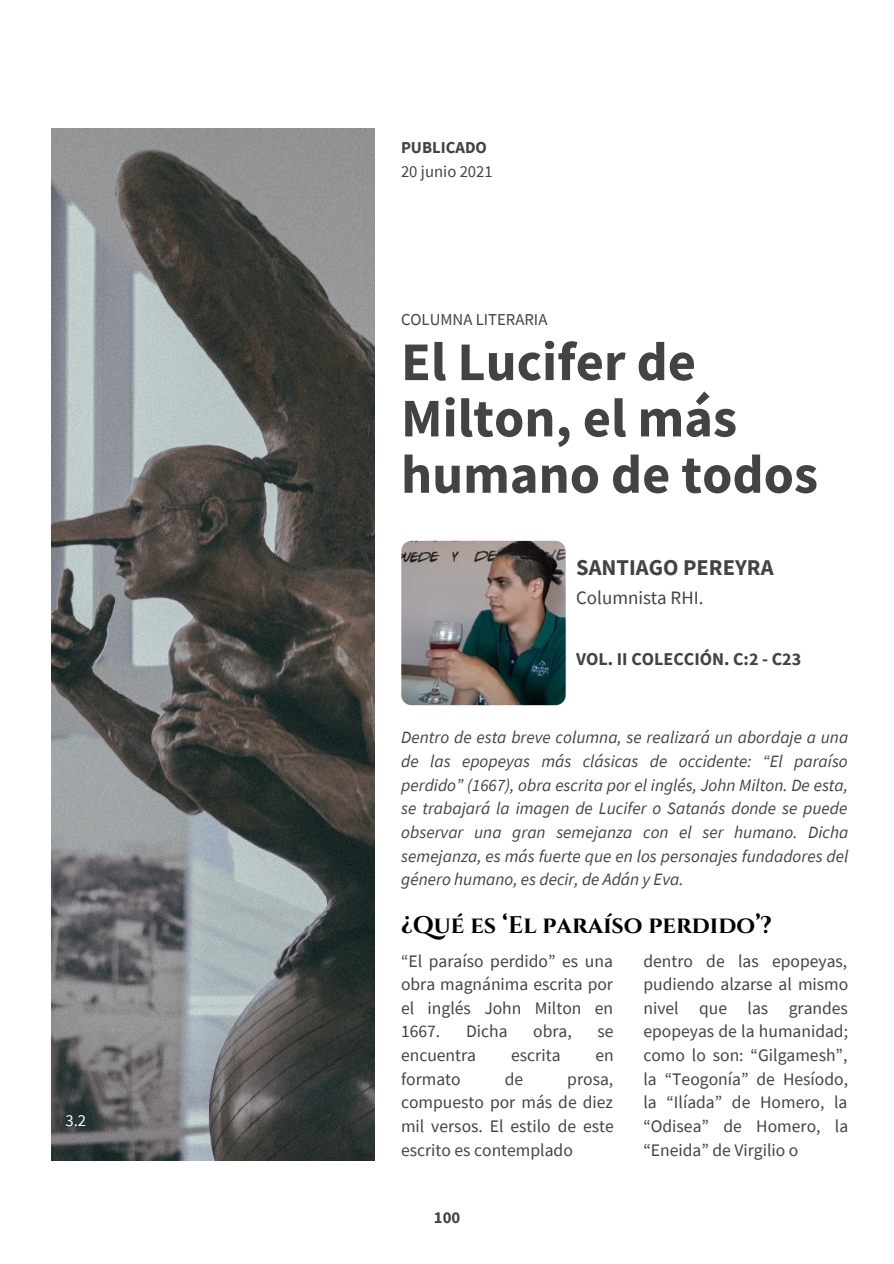
<style>
.page{position:relative;width:894px;height:1264px;background:#fff}
.page>*{position:absolute;margin:0;border:0;box-sizing:border-box;transform-origin:0 0}
.t1{font:700 54.45px/56.2px "Source Sans Pro";color:#434343}
.t2{font:700 24px "Cinzel";color:#000}
.t3{font:700 22.5px "Source Sans Pro";color:#434343}
.t4{font:18.9px "Source Sans Pro";color:#434343}
.t5{font:700 18px "Source Sans Pro";color:#434343}
.t6{font:17.55px/23.7px "Source Sans Pro";color:#434343;text-align:justify}
.t7{font:italic 17.25px/23.7px "Source Sans Pro";color:#434343;text-align:justify}
.t8{font:16.65px "Source Sans Pro";color:#434343}
.t9{font:700 16.65px "Source Sans Pro";color:#434343}
.t10{font:16.65px "Source Sans Pro";color:#fff}
</style>
<div class="page">
<img style="left:52px;top:128px;width:322px;height:1032px">
<img style="left:401px;top:541px;width:164px;height:164px;border-radius:10px">
<p class="t10" style="left:65px;top:1109px;width:22px">3.2</p>
<p class="t9" style="left:401px;top:136px;width:87px">PUBLICADO</p>
<p class="t8" style="left:401px;top:160px;width:93px">20 junio 2021</p>
<p class="t8" style="left:401px;top:308px;width:148px">COLUMNA LITERARIA</p>
<p class="t1" style="left:401px;top:332px;width:418px">El Lucifer de<br>Milton, el más humano de todos</p>
<p class="t3" style="left:576px;top:553px;width:199px">SANTIAGO PEREYRA</p>
<p class="t4" style="left:576px;top:585px;width:129px">Columnista RHI.</p>
<p class="t5" style="left:576px;top:647px;width:226px">VOL. II COLECCIÓN. C:2 - C23</p>
<p class="t7" style="left:401px;top:725px;width:448px">Dentro de esta breve columna, se realizará un abordaje a una de las epopeyas más clásicas de occidente: “El paraíso perdido” (1667), obra escrita por el inglés, John Milton. De esta, se trabajará la imagen de Lucifer o Satanás donde se puede observar una gran semejanza con el ser humano. Dicha semejanza, es más fuerte que en los personajes fundadores del género humano, es decir, de Adán y Eva.</p>
<p class="t2" style="left:401px;top:909px;width:372px">¿Qué es ‘El paraíso perdido’?</p>
<p class="t6" style="left:401px;top:948px;width:213px">“El paraíso perdido” es una obra magnánima escrita por el inglés John Milton en 1667.</p>
<p class="t6" style="left:466px;top:1019px;width:43px">Dicha</p>
<p class="t6" style="left:533px;top:1019px;width:40px">obra,</p>
<p class="t6" style="left:597px;top:1019px;width:18px">se</p>
<p class="t6" style="left:401px;top:1043px;width:77px">encuentra</p>
<p class="t6" style="left:511px;top:1043px;width:51px">escrita</p>
<p class="t6" style="left:595px;top:1043px;width:20px">en</p>
<p class="t6" style="left:401px;top:1066px;width:61px">formato</p>
<p class="t6" style="left:504px;top:1066px;width:20px">de</p>
<p class="t6" style="left:401px;top:1066px;width:214px;text-indent:166px">prosa, compuesto por más de diez mil versos. El estilo de este escrito es contemplado</p>
<p class="t9" style="left:434px;top:1206px;width:28px">100</p>
<p class="t6" style="left:643px;top:948px;width:206px">dentro de las epopeyas, pudiendo alzarse al mismo nivel que las grandes epopeyas de la humanidad; como lo son: “Gilgamesh”, la “Teogonía” de Hesíodo, la “Ilíada” de Homero, la “Odisea” de Homero, la “Eneida” de Virgilio o</p>
</div>
